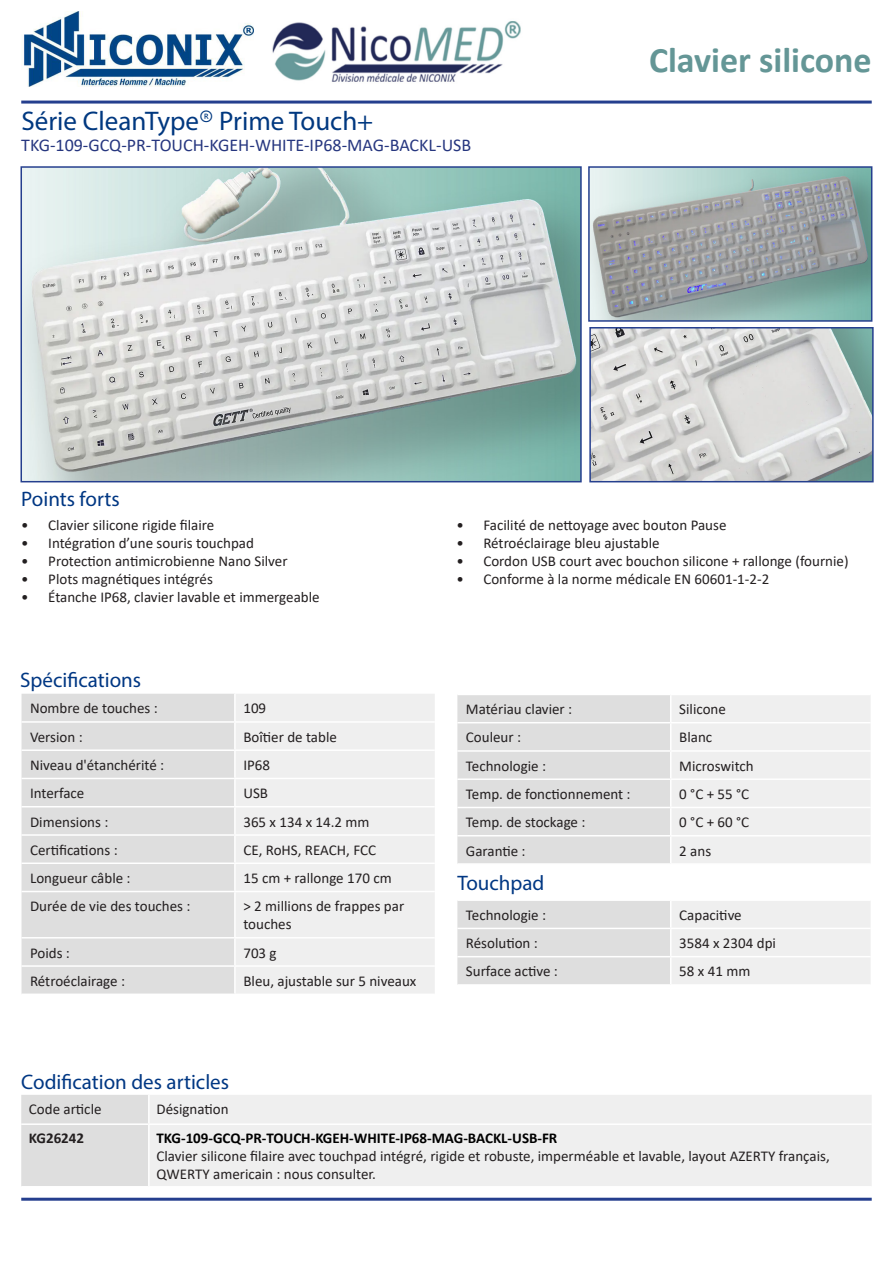
<style>
.page{position:relative;width:893px;height:1263px;background:#fff}
.page>*{position:absolute;margin:0;border:0;box-sizing:border-box;transform-origin:0 0}
.t1{font:700 36px "Calibri";color:#649696}
.t2{font:27px "Myriad Pro";color:#003880}
.t3{font:21px "Myriad Pro";color:#003783}
.t4{font:18px "Calibri";color:#26367f}
.t5{font:15px/18px "Calibri";color:#231f20}
.t6{font:700 15px "Calibri";color:#000}
.t7{font:700 15px "Calibri";color:#231f20}
</style>
<div class="page">
<hr style="left:21px;top:1198px;width:851px;height:3px;background:#253f8e">
<hr style="left:21px;top:101px;width:851px;height:3px;background:#253f8e">
<img style="left:24px;top:169px;width:555px;height:310px">
<div style="left:21px;top:166px;width:561px;height:316px;border:2px solid #253f8e"></div>
<img style="left:591px;top:169px;width:278px;height:150px">
<div style="left:588px;top:166px;width:284px;height:156px;border:2px solid #253f8e"></div>
<img style="left:592px;top:330px;width:279px;height:149px">
<div style="left:589px;top:327px;width:285px;height:155px;border:2px solid #253f8e"></div>
<div style="left:21px;top:1095px;width:127px;height:91px;background:#dedede"></div>
<div style="left:150px;top:1095px;width:722px;height:91px;background:#efefef"></div>
<hr style="left:21px;top:1123px;width:128px;height:2px;background:#fff">
<hr style="left:149px;top:1123px;width:723px;height:2px;background:#fff">
<div style="left:22px;top:694px;width:212px;height:299px;background:#dedede"></div>
<div style="left:236px;top:694px;width:199px;height:299px;background:#efefef"></div>
<hr style="left:22px;top:721px;width:213px;height:2px;background:#fff">
<hr style="left:235px;top:721px;width:200px;height:2px;background:#fff">
<hr style="left:22px;top:749px;width:213px;height:2px;background:#fff">
<hr style="left:235px;top:749px;width:200px;height:2px;background:#fff">
<hr style="left:22px;top:778px;width:213px;height:1px;background:#fff">
<hr style="left:22px;top:806px;width:213px;height:1px;background:#fff">
<hr style="left:235px;top:778px;width:200px;height:1px;background:#fff">
<hr style="left:235px;top:806px;width:200px;height:1px;background:#fff">
<hr style="left:22px;top:834px;width:213px;height:2px;background:#fff">
<hr style="left:22px;top:862px;width:213px;height:2px;background:#fff">
<hr style="left:22px;top:891px;width:213px;height:1px;background:#fff">
<hr style="left:22px;top:937px;width:213px;height:1px;background:#fff">
<hr style="left:22px;top:965px;width:213px;height:2px;background:#fff">
<hr style="left:235px;top:834px;width:200px;height:2px;background:#fff">
<hr style="left:235px;top:862px;width:200px;height:2px;background:#fff">
<hr style="left:235px;top:891px;width:200px;height:1px;background:#fff">
<hr style="left:235px;top:937px;width:200px;height:1px;background:#fff">
<hr style="left:235px;top:965px;width:200px;height:2px;background:#fff">
<svg style="left:457px;top:695px;width:414px;height:168px"></svg>
<hr style="left:457px;top:778px;width:214px;height:2px;background:#fff">
<hr style="left:457px;top:807px;width:214px;height:1px;background:#fff">
<hr style="left:457px;top:835px;width:214px;height:1px;background:#fff">
<hr style="left:671px;top:778px;width:200px;height:2px;background:#fff">
<hr style="left:671px;top:807px;width:200px;height:1px;background:#fff">
<hr style="left:671px;top:835px;width:200px;height:1px;background:#fff">
<svg style="left:457px;top:901px;width:414px;height:83px"></svg>
<hr style="left:457px;top:928px;width:214px;height:1px;background:#fff">
<hr style="left:457px;top:956px;width:214px;height:1px;background:#fff">
<hr style="left:671px;top:928px;width:200px;height:1px;background:#fff">
<hr style="left:671px;top:956px;width:200px;height:1px;background:#fff">
<img style="left:272px;top:21px;width:249px;height:61px">
<img style="left:23px;top:12px;width:231px;height:74px">
<p class="t2" style="left:21px;top:105px;width:354px">Série CleanType Prime Touch+</p>
<p class="t4" style="left:21px;top:133px;width:451px">TKG-109-GCQ-PR-TOUCH-KGEH-WHITE-IP68-MAG-BACKL-USB</p>
<p class="t1" style="left:649px;top:35px;width:224px">Clavier silicone</p>
<p class="t3" style="left:21px;top:486px;width:100px">Points forts</p>
<p class="t5" style="left:21px;top:515px;width:195px">• Clavier silicone rigide filaire</p>
<p class="t5" style="left:21px;top:533px;width:234px">• Intégration d’une souris touchpad</p>
<p class="t5" style="left:21px;top:551px;width:268px">• Protection antimicrobienne Nano Silver</p>
<p class="t5" style="left:21px;top:569px;width:193px">• Plots magnétiques intégrés</p>
<p class="t5" style="left:21px;top:587px;width:300px">• Étanche IP68, clavier lavable et immergeable</p>
<p class="t3" style="left:20px;top:667px;width:122px">Spécifications</p>
<p class="t5" style="left:30px;top:699px;width:129px">Nombre de touches :</p>
<p class="t5" style="left:243px;top:699px;width:24px">109</p>
<p class="t5" style="left:30px;top:727px;width:54px">Version :</p>
<p class="t5" style="left:243px;top:727px;width:95px">Boîtier de table</p>
<p class="t5" style="left:30px;top:756px;width:136px">Niveau d'étanchérité :</p>
<p class="t5" style="left:243px;top:756px;width:28px">IP68</p>
<p class="t5" style="left:30px;top:784px;width:56px">Interface</p>
<p class="t5" style="left:243px;top:784px;width:26px">USB</p>
<p class="t5" style="left:30px;top:812px;width:80px">Dimensions :</p>
<p class="t5" style="left:243px;top:812px;width:128px">365 x 134 x 14.2 mm</p>
<p class="t5" style="left:30px;top:840px;width:89px">Certifications :</p>
<p class="t5" style="left:243px;top:840px;width:134px">CE, RoHS, REACH, FCC</p>
<p class="t5" style="left:30px;top:869px;width:102px">Longueur câble :</p>
<p class="t5" style="left:243px;top:869px;width:150px">15 cm + rallonge 170 cm</p>
<p class="t5" style="left:30px;top:897px;width:162px">Durée de vie des touches :</p>
<p class="t5" style="left:243px;top:897px;width:162px">&gt; 2 millions de frappes par touches</p>
<p class="t5" style="left:30px;top:943px;width:41px">Poids :</p>
<p class="t5" style="left:243px;top:943px;width:35px">703 g</p>
<p class="t5" style="left:30px;top:971px;width:96px">Rétroéclairage :</p>
<p class="t5" style="left:243px;top:971px;width:174px">Bleu, ajustable sur 5 niveaux</p>
<p class="t3" style="left:21px;top:1069px;width:209px">Codification des articles</p>
<p class="t5" style="left:456px;top:515px;width:272px">• Facilité de nettoyage avec bouton Pause</p>
<p class="t5" style="left:456px;top:533px;width:205px">• Rétroéclairage bleu ajustable</p>
<p class="t5" style="left:456px;top:551px;width:394px">• Cordon USB court avec bouchon silicone + rallonge (fournie)</p>
<p class="t5" style="left:456px;top:569px;width:314px">• Conforme à la norme médicale EN 60601-1-2-2</p>
<p class="t5" style="left:466px;top:700px;width:108px">Matériau clavier :</p>
<p class="t5" style="left:679px;top:700px;width:48px">Silicone</p>
<p class="t5" style="left:466px;top:728px;width:57px">Couleur :</p>
<p class="t5" style="left:679px;top:728px;width:34px">Blanc</p>
<p class="t5" style="left:466px;top:756px;width:82px">Technologie :</p>
<p class="t5" style="left:679px;top:756px;width:76px">Microswitch</p>
<p class="t5" style="left:466px;top:785px;width:166px">Temp. de fonctionnement :</p>
<p class="t5" style="left:679px;top:785px;width:72px">0 °C + 55 °C</p>
<p class="t5" style="left:466px;top:813px;width:121px">Temp. de stockage :</p>
<p class="t5" style="left:679px;top:813px;width:72px">0 °C + 60 °C</p>
<p class="t5" style="left:466px;top:841px;width:61px">Garantie :</p>
<p class="t5" style="left:679px;top:841px;width:33px">2 ans</p>
<p class="t3" style="left:457px;top:870px;width:89px">Touchpad</p>
<p class="t5" style="left:466px;top:905px;width:82px">Technologie :</p>
<p class="t5" style="left:679px;top:905px;width:64px">Capacitive</p>
<p class="t5" style="left:466px;top:934px;width:73px">Résolution :</p>
<p class="t5" style="left:679px;top:934px;width:98px">3584 x 2304 dpi</p>
<p class="t5" style="left:466px;top:962px;width:94px">Surface active :</p>
<p class="t5" style="left:679px;top:962px;width:73px">58 x 41 mm</p>
<p class="t5" style="left:29px;top:1099px;width:74px">Code article</p>
<p class="t5" style="left:156px;top:1099px;width:74px">Désignation</p>
<p class="t7" style="left:29px;top:1127px;width:57px">KG26242</p>
<p class="t6" style="left:156px;top:1127px;width:402px">TKG-109-GCQ-PR-TOUCH-KGEH-WHITE-IP68-MAG-BACKL-USB-FR</p>
<p class="t5" style="left:156px;top:1147px;width:675px">Clavier silicone filaire avec touchpad intégré, rigide et robuste, imperméable et lavable, layout AZERTY français,<br>QWERTY americain : nous consulter.</p>
</div>
